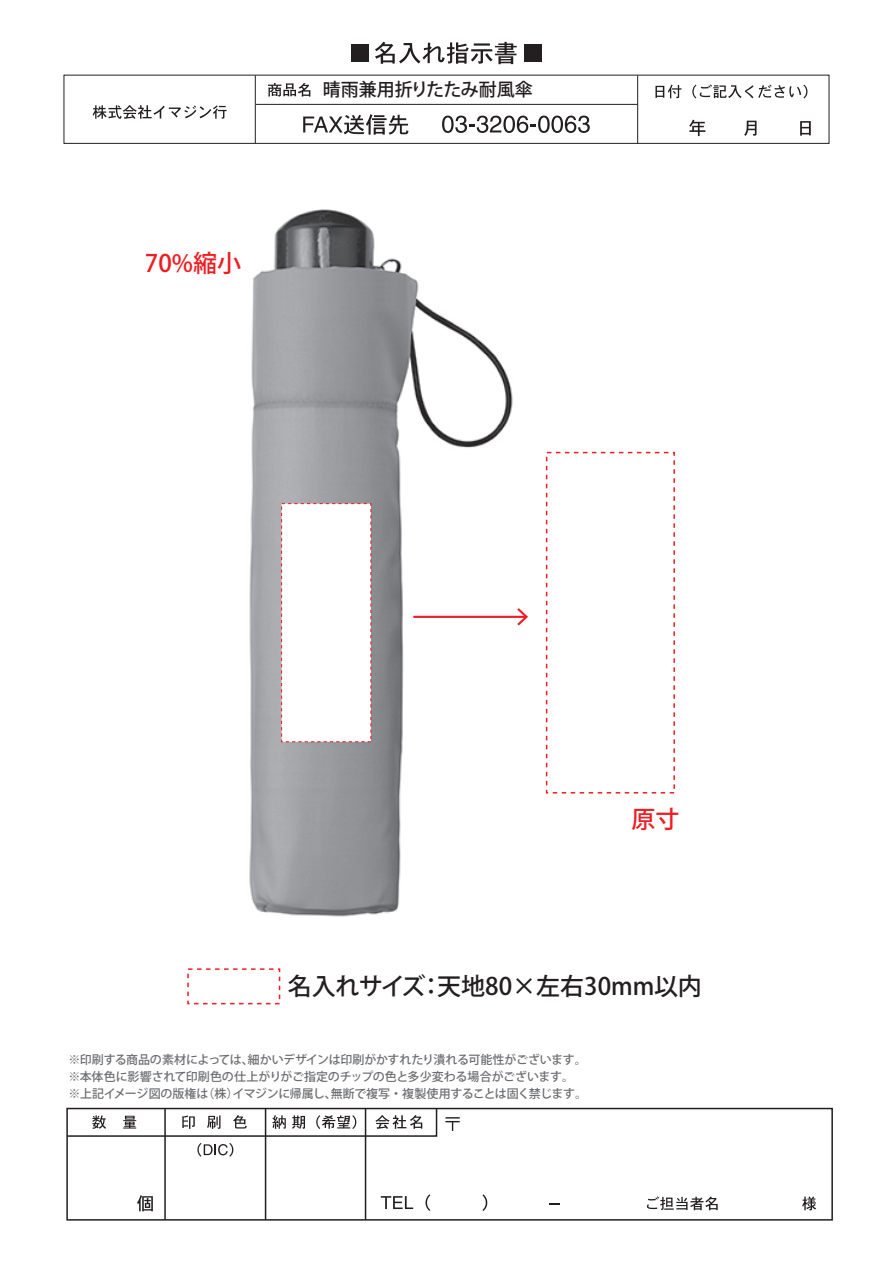
<style>
.page{position:relative;width:893px;height:1263px;background:#fff}
.page>*{position:absolute;margin:0;border:0;box-sizing:border-box;transform-origin:0 0}
.t1{font:500 24px "Koz Go Pr 6 N";color:#231f20}
.t2{font:500 24px "Koz Go Pr 6 N";color:#ee1d23}
.t3{font:500 18px "Koz Go Pr 6 N";color:#231f20}
.t4{font:500 12px/17px "Koz Go Pr 6 N";letter-spacing:-.02em;color:#6c6d70}
</style>
<div class="page">
<img style="left:249px;top:209px;width:335px;height:708px">
<div style="left:281px;top:503px;width:90px;height:239px;background:#fff"></div>
<div style="left:66px;top:1108px;width:767px;height:112px;border:2px solid #231f20"></div>
<hr style="left:265px;top:1108px;width:1px;height:112px;background:#231f20">
<hr style="left:164px;top:1109px;width:2px;height:111px;background:#231f20">
<hr style="left:365px;top:1108px;width:1px;height:112px;background:#231f20">
<svg style="left:66px;top:1107px;width:372px;height:30px"></svg>
<svg style="left:197px;top:1143px;width:36px;height:14px"></svg>
<svg style="left:137px;top:1195px;width:16px;height:16px"></svg>
<svg style="left:381px;top:1196px;width:32px;height:13px"></svg>
<svg style="left:425px;top:1194px;width:5px;height:17px"></svg>
<svg style="left:482px;top:1194px;width:5px;height:17px"></svg>
<svg style="left:445px;top:1117px;width:15px;height:14px"></svg>
<svg style="left:647px;top:1196px;width:71px;height:14px"></svg>
<svg style="left:802px;top:1196px;width:14px;height:14px"></svg>
<div style="left:64px;top:75px;width:765px;height:69px;border:1px solid #231f20"></div>
<svg style="left:93px;top:105px;width:134px;height:14px"></svg>
<svg style="left:655px;top:85px;width:26px;height:13px"></svg>
<svg style="left:692px;top:84px;width:115px;height:15px"></svg>
<svg style="left:689px;top:120px;width:16px;height:16px"></svg>
<svg style="left:744px;top:121px;width:12px;height:15px"></svg>
<svg style="left:800px;top:121px;width:11px;height:15px"></svg>
<hr style="left:255px;top:75px;width:1px;height:68px;background:#231f20">
<div style="left:351px;top:44px;width:18px;height:18px;background:#231f20"></div>
<svg style="left:375px;top:42px;width:142px;height:22px"></svg>
<div style="left:524px;top:44px;width:18px;height:18px;background:#231f20"></div>
<svg style="left:303px;top:114px;width:105px;height:21px"></svg>
<svg style="left:442px;top:116px;width:148px;height:17px"></svg>
<hr style="left:637px;top:75px;width:1px;height:68px;background:#231f20">
<hr style="left:256px;top:104px;width:382px;height:1px;background:#231f20">
<svg style="left:268px;top:83px;width:42px;height:14px"></svg>
<div style="left:187px;top:968px;width:93px;height:36px;background:#fff;border:2px dashed #ee1d23"></div>
<div style="left:546px;top:452px;width:129px;height:341px;background:#fff;border:2px dashed #ee1d23"></div>
<hr style="left:413px;top:616px;width:113px;height:2px;background:#ee1d23">
<svg style="left:517px;top:608px;width:11px;height:17px"></svg>
<h1 class="t2" style="left:145px;top:250px;width:98px">70%縮小</h1>
<h2 class="t3" style="left:323px;top:79px;width:211px">晴雨兼用折りたたみ耐風傘</h2>
<h1 class="t2" style="left:631px;top:806px;width:49px">原寸</h1>
<h1 class="t1" style="left:288px;top:972px;width:415px">名入れサイズ：天地80×左右30mm以内</h1>
<p class="t4" style="left:69px;top:1052px;width:520px">※印刷する商品の素材によっては、細かいデザインは印刷がかすれたり潰れる可能性がございます。※本体色に影響されて印刷色の仕上がりがご指定のチップの色と多少変わる場合がございます。※上記イメージ図の版権は（株）イマジンに帰属し、無断で複写・複製使用することは固く禁じます。</p>
</div>
